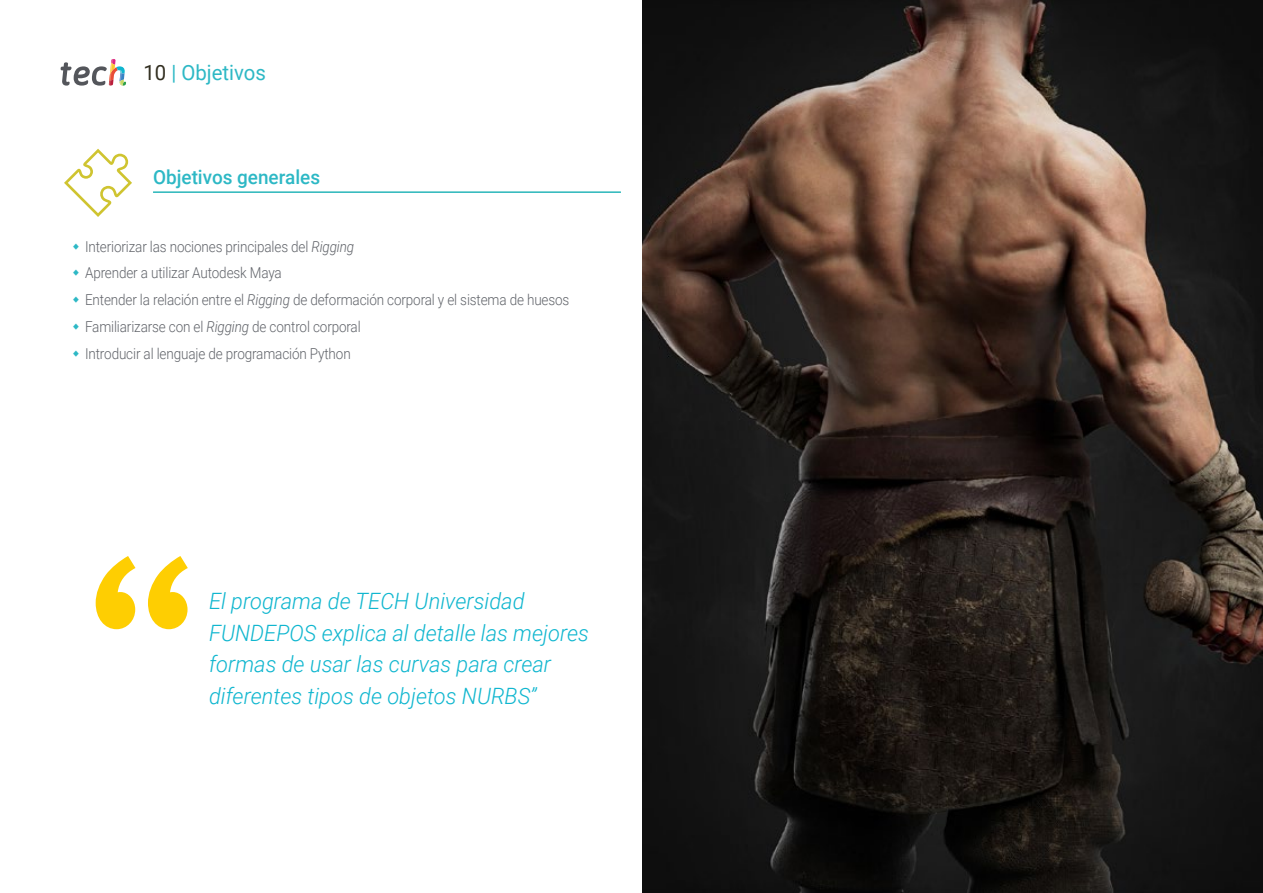
<style>
.page{position:relative;width:1263px;height:893px;background:#fff}
.page>*{position:absolute;margin:0;border:0;box-sizing:border-box;transform-origin:0 0}
.t1{font:italic 300 22.5px/31.5px "Roboto";color:#0fb6cf}
.t2{font:21px "Roboto";color:#2db8c5}
.t3{font:500 19.5px "Roboto";color:#2db8c5}
.t4{font:300 15px/26.7px "Roboto";letter-spacing:-.01em;color:#61646a;scale:.9 1}
.s1{color:#312e20}
.s2{font-style:italic}
</style>
<div class="page">
<hr style="left:153px;top:192px;width:468px;height:1px;background:#2db8c5">
<svg style="left:64px;top:149px;width:68px;height:68px"></svg>
<svg style="left:61px;top:59px;width:65px;height:27px"></svg>
<svg style="left:96px;top:556px;width:92px;height:73px"></svg>
<img style="left:642px;top:0;width:621px;height:893px">
<h2 class="t2" style="left:144px;top:57px;width:124px"><span class="s1">10</span> | Objetivos</h2>
<h3 class="t3" style="left:153px;top:163px;width:169px">Objetivos generales</h3>
<p class="t4" style="left:85px;top:232px;width:540px">Interiorizar las nociones principales del <span class="s2">Rigging<br></span>Aprender a utilizar Autodesk Maya<br>Entender la relación entre el <span class="s2">Rigging</span> de deformación corporal y el sistema de huesos Familiarizarse con el <span class="s2">Rigging</span> de control corporal<br>Introducir al lenguaje de programación Python</p>
<h1 class="t1" style="left:209px;top:584px;width:381px">El programa de TECH Universidad FUNDEPOS explica al detalle las mejores formas de usar las curvas para crear diferentes tipos de objetos NURBS”</h1>
</div>
